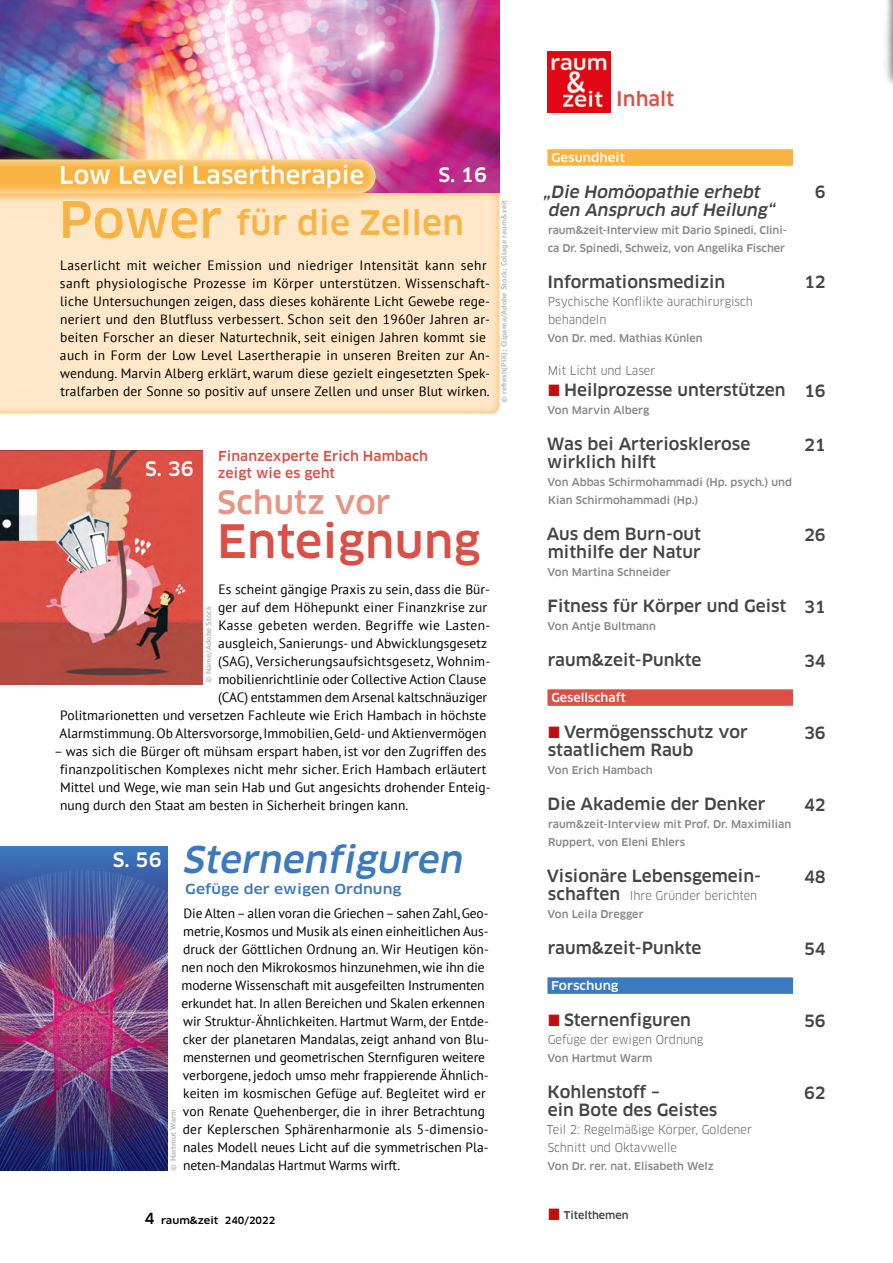
<style>
.page{position:relative;width:893px;height:1263px;background:#fff}
.page>*{position:absolute;margin:0;border:0;box-sizing:border-box;transform-origin:0 0}
.t1{font:500 expanded 45px "Clan Pro";letter-spacing:.005em;color:#da4f46;scale:.9 1}
.t2{font:italic 500 expanded 36px "Clan Pro";color:#3b7abe;scale:.9 1}
.t3{font:500 expanded 33px "Clan Pro";letter-spacing:.005em;color:#f9b342;scale:.9 1}
.t4{font:500 expanded 31.5px "Clan Pro";letter-spacing:.005em;color:#e89483;scale:.9 1}
.t5{font:500 expanded 24px "Clan Pro";letter-spacing:.005em;color:#fff;scale:.9 1}
.t6{font:500 expanded 19.5px "Clan Pro";color:#fff;scale:.9 1}
.t7{font:500 expanded 19.5px "Clan Pro";color:#da4f46;scale:.9 1}
.t8{font:500 expanded 16.5px/18px "Clan Pro";color:#454444;scale:.9 1}
.t9{font:italic 500 expanded 16.5px/18px "Clan Pro";color:#454444;scale:.9 1}
.t10{font:500 expanded 16.5px "Clan Pro";color:#454444;scale:.89 1}
.t11{font:13.5px/18px "PT Sans";letter-spacing:.005em;color:#000}
.t12{font:500 expanded 13.5px/17.7px "Clan Pro";letter-spacing:.005em;color:#da4f46;scale:.9 1}
.t13{font:13.5px "PT Sans";letter-spacing:.025em;color:#000}
.t14{font:500 expanded 13.5px "Clan Pro";letter-spacing:.005em;color:#3b7abe}
.t15{font:12px/18px "Clan Pro";color:#646363;scale:.95 1}
.t16{font:500 expanded 12px "Clan Pro";color:#fff;scale:.95 1}
.t17{font:500 expanded 12px "Clan Pro";color:#fff;scale:.9 1}
.t18{font:500 expanded 10.5px/18px "Clan Pro";color:#878787;scale:.9 1}
.t19{font:500 expanded 10.5px "Clan Pro";color:#454444;scale:.9 1}
.t20{font:500 expanded 9.75px "Clan Pro";color:#000}
.t21{font:700 7.5px "PT Sans";color:#9d9d9c;scale:1.1 1}
.s1{font-size:49.5px;color:#fff}
.s2{font-size:15px}
.s3{color:#c00d0e}
.s4{font-weight:500;font-stretch:expanded;font-size:16.5px;color:#454444}
</style>
<div class="page">
<img style="left:547px;top:51px;width:63px;height:61px">
<div style="left:0;top:193px;width:500px;height:222px;background:#fee8c9"></div>
<img style="left:0;top:0;width:500px;height:193px">
<div style="left:0;top:154px;width:381px;height:51px;background:#f9b342;opacity:.75"></div>
<img style="left:0;top:149px;width:388px;height:46px">
<div style="left:884px;top:0;width:9px;height:89px;background:#000;opacity:.74"></div>
<svg style="left:892px;top:0;width:1px;height:77px"></svg>
<div style="left:547px;top:149px;width:246px;height:17px;background:#f9b342"></div>
<div style="left:547px;top:689px;width:246px;height:17px;background:#da4f46"></div>
<div style="left:547px;top:977px;width:246px;height:17px;background:#3b7abe"></div>
<img style="left:0;top:846px;width:167px;height:180px">
<img style="left:0;top:451px;width:203px;height:233px">
<img style="left:0;top:1026px;width:167px;height:144px">
<svg style="left:0;top:847px;width:168px;height:89px;background:#475da2"></svg>
<h3 class="t5" style="left:59px;top:161px;width:341px">Low Level Lasertherapie</h3>
<h3 class="t3" style="left:59px;top:203px;width:452px"><span class="s1">Power</span> für die Zellen</h3>
<h3 class="t6" style="left:438px;top:163px;width:56px">S. 16</h3>
<p class="t11" style="left:60px;top:256px;width:432px">Laserlicht mit weicher Emission und niedriger Intensität kann sehr sanft physiologische Prozesse im Körper unterstützen. Wissenschaft&shy;liche Untersuchungen zeigen, dass dieses kohärente Licht Gewebe rege&shy;neriert und den Blutfluss verbessert. Schon seit den 1960er Jahren ar&shy;beiten Forscher an dieser Naturtechnik, seit einigen Jahren kommt sie auch in Form der Low Level Lasertherapie in unseren Breiten zur An&shy;wendung. Marvin Alberg erklärt, warum diese gezielt eingesetzten Spek&shy;tralfarben der Sonne so positiv auf unsere Zellen und unser Blut wirken.</p>
<p class="t21" style="left:499px;top:403px;width:187px;rotate:-90deg">© refresh(PIX); Cliparea/Adobe Stock; Collage raum&amp;zeit</p>
<h3 class="t6" style="left:145px;top:457px;width:56px">S. 36</h3>
<p class="t12" style="left:218px;top:447px;width:235px">Finanzexperte Erich Hambach zeigt wie es geht</p>
<h3 class="t4" style="left:217px;top:484px;width:194px">Schutz vor</h3>
<h1 class="t1" style="left:217px;top:514px;width:294px">Enteignung</h1>
<p class="t11" style="left:218px;top:580px;width:273px">Es scheint gängige Praxis zu sein, dass die Bür-</p>
<p class="t11" style="left:218px;top:598px;width:270px">ger auf dem Höhepunkt einer Finanzkrise zur</p>
<p class="t13" style="left:218px;top:617px;width:273px">Kasse gebeten werden. Begriffe wie Lasten-</p>
<p class="t11" style="left:218px;top:634px;width:270px">ausgleich, Sanierungs- und Abwicklungsgesetz</p>
<p class="t11" style="left:218px;top:652px;width:274px">(SAG), Versicherungsaufsichtsgesetz, Wohnim-</p>
<p class="t11" style="left:218px;top:670px;width:269px">mobilienrichtlinie oder Collective Action Clause</p>
<p class="t11" style="left:218px;top:688px;width:270px">(CAC) entstammen dem Arsenal kaltschnäuziger</p>
<p class="t11" style="left:60px;top:706px;width:428px">Politmarionetten und versetzen Fachleute wie Erich Hambach in höchste</p>
<p class="t11" style="left:60px;top:724px;width:428px">Alarmstimmung. Ob Altersvorsorge, Immobilien, Geld- und Aktienvermögen</p>
<p class="t11" style="left:60px;top:742px;width:432px;text-indent:-6px">– was sich die Bürger oft mühsam erspart haben, ist vor den Zugriffen des finanzpolitischen Komplexes nicht mehr sicher. Erich Hambach erläutert Mittel und Wege, wie man sein Hab und Gut angesichts drohender Enteig&shy;nung durch den Staat am besten in Sicherheit bringen kann.</p>
<p class="t21" style="left:204px;top:683px;width:71px;rotate:-90deg">© Name/Adobe Stock</p>
<h3 class="t6" style="left:113px;top:848px;width:56px">S. 56</h3>
<h2 class="t2" style="left:182px;top:838px;width:321px">Sternenfiguren</h2>
<p class="t14" style="left:185px;top:881px;width:218px">Gefüge der ewigen Ordnung</p>
<p class="t11" style="left:181px;top:904px;width:309px">Die Alten – allen voran die Griechen – sahen Zahl, Geo&shy;metrie, Kosmos und Musik als einen einheitlichen Aus&shy;druck der Göttlichen Ordnung an. Wir Heutigen kön&shy;nen noch den Mikrokosmos hinzunehmen, wie ihn die moderne Wissenschaft mit ausgefeilten Instrumenten erkundet hat. In allen Bereichen und Skalen erkennen wir Struktur-Ähnlichkeiten. Hartmut Warm, der Entde&shy;cker der planetaren Mandalas, zeigt anhand von Blu&shy;mensternen und geometrischen Sternfiguren weitere verborgene, jedoch umso mehr frappierende Ähnlich&shy;keiten im kosmischen Gefüge auf. Begleitet wird er von Renate Quehenberger, die in ihrer Betrachtung der Keplerschen Sphärenharmonie als 5-dimensio&shy;nales Modell neues Licht auf die symmetrischen Pla&shy;neten-Mandalas Hartmut Warms wirft.</p>
<p class="t21" style="left:168px;top:1170px;width:57px;rotate:-90deg">© Hartmut Warm</p>
<p class="t20" style="left:145px;top:1215px;width:132px"><span class="s2">4</span> raum&amp;zeit 240/2022</p>
<h3 class="t7" style="left:616px;top:87px;width:66px">Inhalt</h3>
<p class="t16" style="left:552px;top:150px;width:79px">Gesundheit</p>
<p class="t9" style="left:543px;top:183px;width:262px">„Die Homöopathie erhebt den Anspruch auf Heilung“</p>
<p class="t18" style="left:548px;top:221px;width:267px">raum&amp;zeit-Interview mit Dario Spinedi, Clini&shy;ca Dr. Spinedi, Schweiz, von Angelika Fischer</p>
<p class="t8" style="left:548px;top:273px;width:199px">Informationsmedizin</p>
<p class="t15" style="left:548px;top:293px;width:217px">Psychische Konflikte aurachirurgisch behandeln</p>
<p class="t18" style="left:548px;top:329px;width:174px">Von Dr. med. Mathias Künlen</p>
<p class="t15" style="left:548px;top:362px;width:115px">Mit Licht und Laser</p>
<p class="t8" style="left:549px;top:381px;width:265px"><span class="s3">■</span> Heilprozesse unterstützen</p>
<p class="t18" style="left:548px;top:401px;width:115px">Von Marvin Alberg</p>
<p class="t8" style="left:547px;top:435px;width:227px">Was bei Arteriosklerose wirklich hilft</p>
<p class="t18" style="left:548px;top:473px;width:273px">Von Abbas Schirmohammadi (Hp. psych.) und<br>Kian Schirmohammadi (Hp.)</p>
<p class="t8" style="left:547px;top:525px;width:173px">Aus dem Burn-out mithilfe der Natur</p>
<p class="t18" style="left:548px;top:563px;width:138px">Von Martina Schneider</p>
<p class="t8" style="left:548px;top:597px;width:267px">Fitness für Körper und Geist</p>
<p class="t18" style="left:548px;top:617px;width:122px">Von Antje Bultmann</p>
<p class="t8" style="left:548px;top:651px;width:172px">raum&amp;zeit-Punkte</p>
<p class="t17" style="left:551px;top:690px;width:84px">Gesellschaft</p>
<p class="t8" style="left:548px;top:723px;width:224px"><span class="s3">■</span> Vermögensschutz vor staatlichem Raub</p>
<p class="t18" style="left:548px;top:761px;width:118px">Von Erich Hambach</p>
<p class="t8" style="left:548px;top:795px;width:244px">Die Akademie der Denker</p>
<p class="t18" style="left:548px;top:815px;width:272px">raum&amp;zeit-Interview mit Prof. Dr. Maximilian<br>Ruppert, von Eleni Ehlers</p>
<p class="t8" style="left:547px;top:867px;width:239px">Visionäre Lebensgemein-</p>
<p class="t15" style="left:548px;top:887px;width:222px"><span class="s4">schaften</span> Ihre Gründer berichten</p>
<p class="t18" style="left:548px;top:905px;width:108px">Von Leila Dregger</p>
<p class="t8" style="left:548px;top:939px;width:172px">raum&amp;zeit-Punkte</p>
<p class="t16" style="left:551px;top:978px;width:72px">Forschung</p>
<p class="t8" style="left:549px;top:1011px;width:160px"><span class="s3">■</span> Sternenfiguren</p>
<p class="t15" style="left:548px;top:1031px;width:165px">Gefüge der ewigen Ordnung</p>
<p class="t18" style="left:548px;top:1049px;width:118px">Von Hartmut Warm</p>
<p class="t8" style="left:548px;top:1083px;width:190px">Kohlenstoff –<br>ein Bote des Geistes</p>
<p class="t15" style="left:547px;top:1121px;width:218px">Teil 2: Regelmäßige Körper, Goldener<br>Schnitt und Oktavwelle</p>
<p class="t18" style="left:548px;top:1157px;width:186px">Von Dr. rer. nat. Elisabeth Welz</p>
<p class="t10" style="left:815px;top:183px;width:14px">6</p>
<p class="t10" style="left:804px;top:273px;width:26px">12</p>
<p class="t10" style="left:804px;top:381px;width:26px">16</p>
<p class="t10" style="left:804px;top:435px;width:26px">21</p>
<p class="t10" style="left:804px;top:525px;width:26px">26</p>
<p class="t10" style="left:804px;top:597px;width:26px">31</p>
<p class="t10" style="left:804px;top:651px;width:26px">34</p>
<p class="t10" style="left:804px;top:723px;width:26px">36</p>
<p class="t10" style="left:804px;top:795px;width:26px">42</p>
<p class="t10" style="left:804px;top:867px;width:26px">48</p>
<p class="t10" style="left:804px;top:939px;width:26px">54</p>
<p class="t10" style="left:804px;top:1011px;width:26px">56</p>
<p class="t10" style="left:804px;top:1083px;width:26px">62</p>
<p class="t19" style="left:548px;top:1209px;width:91px"><span class="s3">■</span> Titelthemen</p>
</div>
